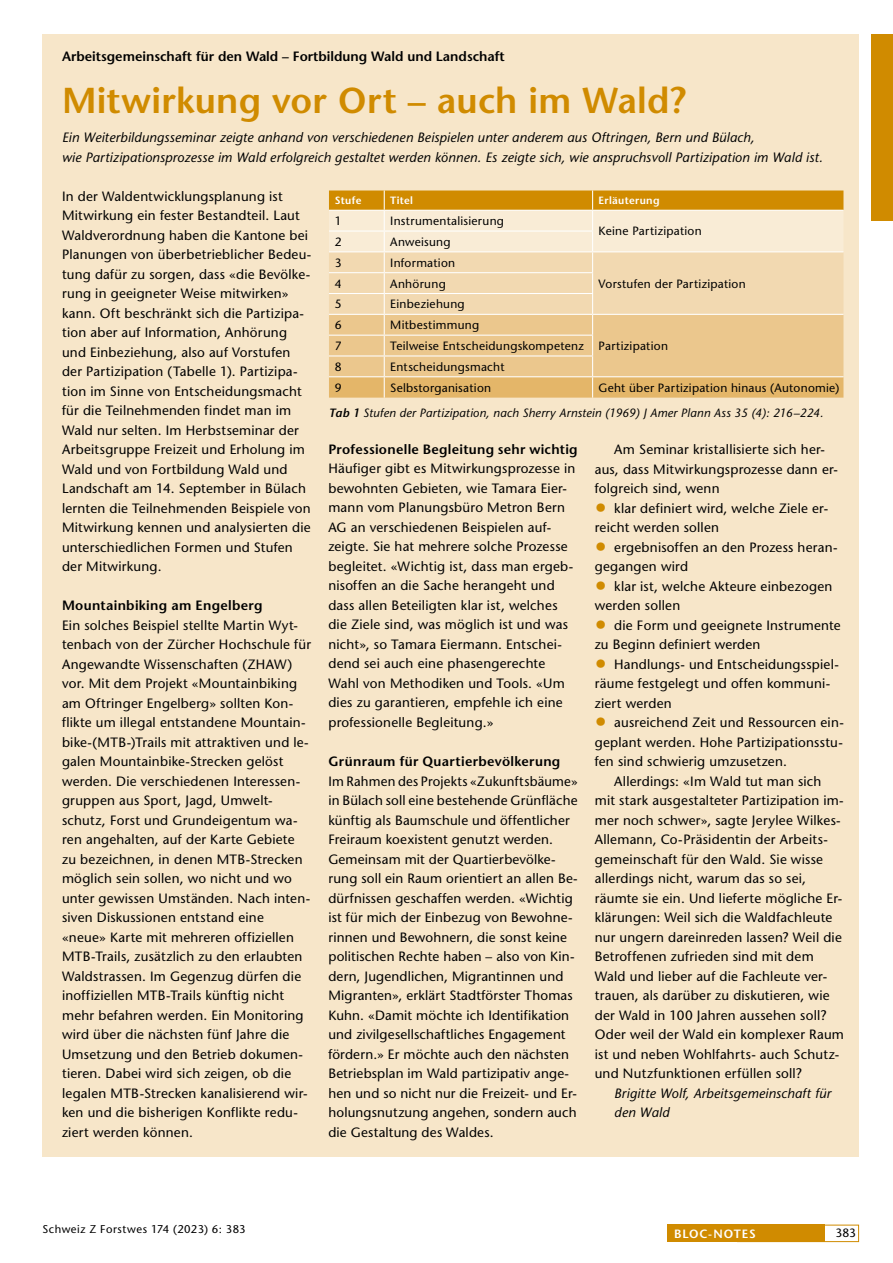
<style>
.page{position:relative;width:893px;height:1263px;background:#fff}
.page>*{position:absolute;margin:0;border:0;box-sizing:border-box;transform-origin:0 0}
.t1{font:600 36px "Stone Sans Std";letter-spacing:.005em;color:#d08b00}
.t2{font:500 13.5px/19.5px "Stone Sans Std";letter-spacing:.015em;color:#000}
.t3{font:italic 500 13.5px/19.5px "Stone Sans Std";letter-spacing:.015em;color:#000}
.t4{font:600 13.5px "Stone Sans Std";letter-spacing:.02em;color:#000}
.t5{font:600 13.5px "Stone Sans Std";color:#000}
.t6{font:500 12px "Stone Sans Std";letter-spacing:.02em;color:#000}
.t7{font:italic 500 12px/25.5px "Stone Sans Std";letter-spacing:.015em;color:#000}
.t8{font:600 12px "Stone Sans Std";letter-spacing:.075em;color:#fff}
.t9{font:500 11.25px "Stone Sans Std";letter-spacing:.04em;color:#000}
.t10{font:600 10.5px "Stone Sans Std";letter-spacing:.03em;color:#fff}
.s1{font-style:normal}
.s2{font-weight:600}
.s3{font-family:"Stone Serif Std";font-size:24px;color:#d08b00}
</style>
<div class="page">
<div style="left:872px;top:34px;width:21px;height:186px;background:#d08b00"></div>
<div style="left:737px;top:1225px;width:122px;height:17px;border:1px solid #d08b00"></div>
<div style="left:668px;top:1225px;width:157px;height:17px;background:#d08b00"></div>
<div style="left:43px;top:34px;width:816px;height:1122px;background:#f7e6c9"></div>
<svg style="left:329px;top:190px;width:514px;height:208px"></svg>
<hr style="left:329px;top:230px;width:55px;height:2px;background:#fff">
<p class="t5" style="left:62px;top:48px;width:444px">Arbeitsgemeinschaft für den Wald – Fortbildung Wald und Landschaft</p>
<h1 class="t1" style="left:62px;top:79px;width:625px">Mitwirkung vor Ort – auch im Wald?</h1>
<p class="t3" style="left:62px;top:128px;width:762px">Ein Weiterbildungsseminar zeigte anhand von verschiedenen Beispielen unter anderem aus Oftringen, Bern und Bülach,<br>wie Partizipationsprozesse im Wald erfolgreich gestaltet werden können. Es zeigte sich, wie anspruchsvoll Partizipation im Wald ist.</p>
<p class="t2" style="left:62px;top:186px;width:251px">In der Waldentwicklungsplanung ist Mitwirkung ein fester Bestandteil. Laut Waldverordnung haben die Kantone bei Planungen von überbetrieblicher Bedeu&shy;tung dafür zu sorgen, dass «die Bevölke&shy;rung in geeigneter Weise mitwirken» kann. Oft beschränkt sich die Partizipa&shy;tion aber auf Information, Anhörung und Einbeziehung, also auf Vorstufen der Partizipation (Tabelle 1). Partizipa&shy;tion im Sinne von Entscheidungsmacht für die Teilnehmenden findet man im Wald nur selten. Im Herbstseminar der Arbeitsgruppe Freizeit und Erholung im Wald und von Fortbildung Wald und Landschaft am 14. September in Bülach lernten die Teilnehmenden Beispiele von Mitwirkung kennen und analysierten die unterschiedlichen Formen und Stufen der Mitwirkung.</p>
<p class="t4" style="left:62px;top:597px;width:202px">Mountainbiking am Engelberg</p>
<p class="t2" style="left:62px;top:615px;width:251px">Ein solches Beispiel stellte Martin Wyt&shy;tenbach von der Zürcher Hochschule für Angewandte Wissenschaften (ZHAW) vor. Mit dem Projekt «Mountainbiking am Oftringer Engelberg» sollten Kon&shy;flikte um illegal entstandene Mountain&shy;bike-(MTB-)Trails mit attraktiven und le&shy;galen Mountainbike-Strecken gelöst werden. Die verschiedenen Interessen&shy;gruppen aus Sport, Jagd, Umwelt&shy;schutz, Forst und Grundeigentum wa&shy;ren angehalten, auf der Karte Gebiete zu bezeichnen, in denen MTB-Strecken möglich sein sollen, wo nicht und wo unter gewissen Umständen. Nach inten&shy;siven Diskussionen entstand eine «neue» Karte mit mehreren offiziellen MTB-Trails, zusätzlich zu den erlaubten Waldstrassen. Im Gegenzug dürfen die inoffiziellen MTB-Trails künftig nicht mehr befahren werden. Ein Monitoring wird über die nächsten fünf Jahre die Umsetzung und den Betrieb dokumen&shy;tieren. Dabei wird sich zeigen, ob die legalen MTB-Strecken kanalisierend wir&shy;ken und die bisherigen Konflikte redu&shy;ziert werden können.</p>
<p class="t10" style="left:335px;top:194px;width:28px">Stufe</p>
<p class="t10" style="left:390px;top:194px;width:24px">Titel</p>
<p class="t10" style="left:599px;top:194px;width:63px">Erläuterung</p>
<p class="t6" style="left:335px;top:214px;width:8px">1</p>
<p class="t6" style="left:390px;top:214px;width:115px">Instrumentalisierung</p>
<p class="t6" style="left:599px;top:224px;width:105px">Keine Partizipation</p>
<p class="t6" style="left:335px;top:235px;width:8px">2</p>
<p class="t6" style="left:390px;top:235px;width:62px">Anweisung</p>
<p class="t6" style="left:335px;top:255px;width:8px">3</p>
<p class="t6" style="left:390px;top:255px;width:66px">Information</p>
<p class="t6" style="left:335px;top:276px;width:8px">4</p>
<p class="t6" style="left:390px;top:276px;width:57px">Anhörung</p>
<p class="t6" style="left:599px;top:276px;width:149px">Vorstufen der Partizipation</p>
<p class="t6" style="left:335px;top:297px;width:8px">5</p>
<p class="t6" style="left:390px;top:297px;width:76px">Einbeziehung</p>
<p class="t6" style="left:335px;top:318px;width:8px">6</p>
<p class="t6" style="left:390px;top:318px;width:91px">Mitbestimmung</p>
<p class="t6" style="left:335px;top:339px;width:8px">7</p>
<p class="t6" style="left:390px;top:339px;width:279px">Teilweise Entscheidungskompetenz Partizipation</p>
<p class="t6" style="left:335px;top:359px;width:8px">8</p>
<p class="t6" style="left:390px;top:359px;width:116px">Entscheidungsmacht</p>
<p class="t6" style="left:335px;top:380px;width:8px">9</p>
<p class="t6" style="left:390px;top:380px;width:102px">Selbstorganisation</p>
<p class="t7" style="left:329px;top:375px;width:512px;text-indent:270px"><span class="s1">Geht über Partizipation hinaus (Autonomie)<br></span><span class="s2">Tab 1</span> Stufen der Partizipation, nach Sherry Arnstein (1969) J Amer Plann Ass 35 (4): 216–224.</p>
<p class="t4" style="left:328px;top:441px;width:251px">Professionelle Begleitung sehr wichtig</p>
<p class="t2" style="left:328px;top:459px;width:248px">Häufiger gibt es Mitwirkungsprozesse in bewohnten Gebieten, wie Tamara Eier&shy;mann vom Planungsbüro Metron Bern AG an verschiedenen Beispielen auf&shy;zeigte. Sie hat mehrere solche Prozesse begleitet. «Wichtig ist, dass man ergeb&shy;nisoffen an die Sache herangeht und dass allen Beteiligten klar ist, welches die Ziele sind, was möglich ist und was nicht», so Tamara Eiermann. Entschei&shy;dend sei auch eine phasengerechte Wahl von Methodiken und Tools. «Um dies zu garantieren, empfehle ich eine professionelle Begleitung.»</p>
<p class="t4" style="left:328px;top:753px;width:234px">Grünraum für Quartierbevölkerung</p>
<p class="t2" style="left:328px;top:771px;width:251px">Im Rahmen des Projekts «Zukunftsbäume» in Bülach soll eine bestehende Grünfläche künftig als Baumschule und öffentlicher Freiraum koexistent genutzt werden.<br>Gemeinsam mit der Quartierbevölke&shy;rung soll ein Raum orientiert an allen Be&shy;dürfnissen geschaffen werden. «Wichtig ist für mich der Einbezug von Bewohne&shy;rinnen und Bewohnern, die sonst keine politischen Rechte haben – also von Kin&shy;dern, Jugendlichen, Migrantinnen und Migranten», erklärt Stadtförster Thomas Kuhn. «Damit möchte ich Identifikation und zivilgesellschaftliches Engagement fördern.» Er möchte auch den nächsten Betriebsplan im Wald partizipativ ange&shy;hen und so nicht nur die Freizeit- und Er&shy;holungsnutzung angehen, sondern auch die Gestaltung des Waldes.</p>
<p class="t2" style="left:595px;top:440px;width:245px;text-indent:20px">Am Seminar kristallisierte sich her&shy;aus, dass Mitwirkungsprozesse dann er&shy;folgreich sind, wenn</p>
<p class="t2" style="left:595px;top:498px;width:235px"><span class="s3">•</span> klar definiert wird, welche Ziele er&shy;reicht werden sollen</p>
<p class="t2" style="left:595px;top:537px;width:245px"><span class="s3">•</span> ergebnisoffen an den Prozess heran&shy;gegangen wird</p>
<p class="t2" style="left:595px;top:576px;width:239px"><span class="s3">•</span> klar ist, welche Akteure einbezogen werden sollen</p>
<p class="t2" style="left:595px;top:615px;width:247px"><span class="s3">•</span> die Form und geeignete Instrumente zu Beginn definiert werden</p>
<p class="t2" style="left:595px;top:654px;width:246px"><span class="s3">•</span> Handlungs- und Entscheidungsspiel&shy;räume festgelegt und offen kommuni&shy;ziert werden</p>
<p class="t2" style="left:595px;top:713px;width:251px"><span class="s3">•</span> ausreichend Zeit und Ressourcen ein-</p>
<p class="t2" style="left:595px;top:732px;width:250px">geplant werden. Hohe Partizipationsstu-</p>
<p class="t2" style="left:595px;top:752px;width:194px">fen sind schwierig umzusetzen.</p>
<p class="t2" style="left:614px;top:771px;width:209px">Allerdings: «Im Wald tut man sich</p>
<p class="t2" style="left:595px;top:791px;width:251px">mit stark ausgestalteter Partizipation im-</p>
<p class="t2" style="left:595px;top:810px;width:247px">mer noch schwer», sagte Jerylee Wilkes-</p>
<p class="t2" style="left:595px;top:830px;width:233px">Allemann, Co-Präsidentin der Arbeits-</p>
<p class="t2" style="left:595px;top:849px;width:230px">gemeinschaft für den Wald. Sie wisse</p>
<p class="t2" style="left:595px;top:869px;width:213px">allerdings nicht, warum das so sei,</p>
<p class="t2" style="left:595px;top:888px;width:249px">räumte sie ein. Und lieferte mögliche Er-</p>
<p class="t2" style="left:595px;top:908px;width:239px">klärungen: Weil sich die Waldfachleute</p>
<p class="t2" style="left:595px;top:927px;width:249px">nur ungern dareinreden lassen? Weil die</p>
<p class="t2" style="left:595px;top:947px;width:221px">Betroffenen zufrieden sind mit dem</p>
<p class="t2" style="left:595px;top:966px;width:234px">Wald und lieber auf die Fachleute ver-</p>
<p class="t2" style="left:595px;top:986px;width:236px">trauen, als darüber zu diskutieren, wie</p>
<p class="t2" style="left:595px;top:1005px;width:234px">der Wald in 100 Jahren aussehen soll?</p>
<p class="t2" style="left:595px;top:1025px;width:251px">Oder weil der Wald ein komplexer Raum</p>
<p class="t2" style="left:595px;top:1044px;width:246px">ist und neben Wohlfahrts- auch Schutz-</p>
<p class="t2" style="left:595px;top:1064px;width:209px">und Nutzfunktionen erfüllen soll?</p>
<p class="t3" style="left:614px;top:1083px;width:218px">Brigitte Wolf, Arbeitsgemeinschaft für den Wald</p>
<p class="t9" style="left:43px;top:1222px;width:205px">Schweiz Z Forstwes 174 (2023) 6: 383</p>
<p class="t8" style="left:674px;top:1226px;width:83px">BLOC-NOTES</p>
<p class="t6" style="left:835px;top:1226px;width:22px">383</p>
</div>
